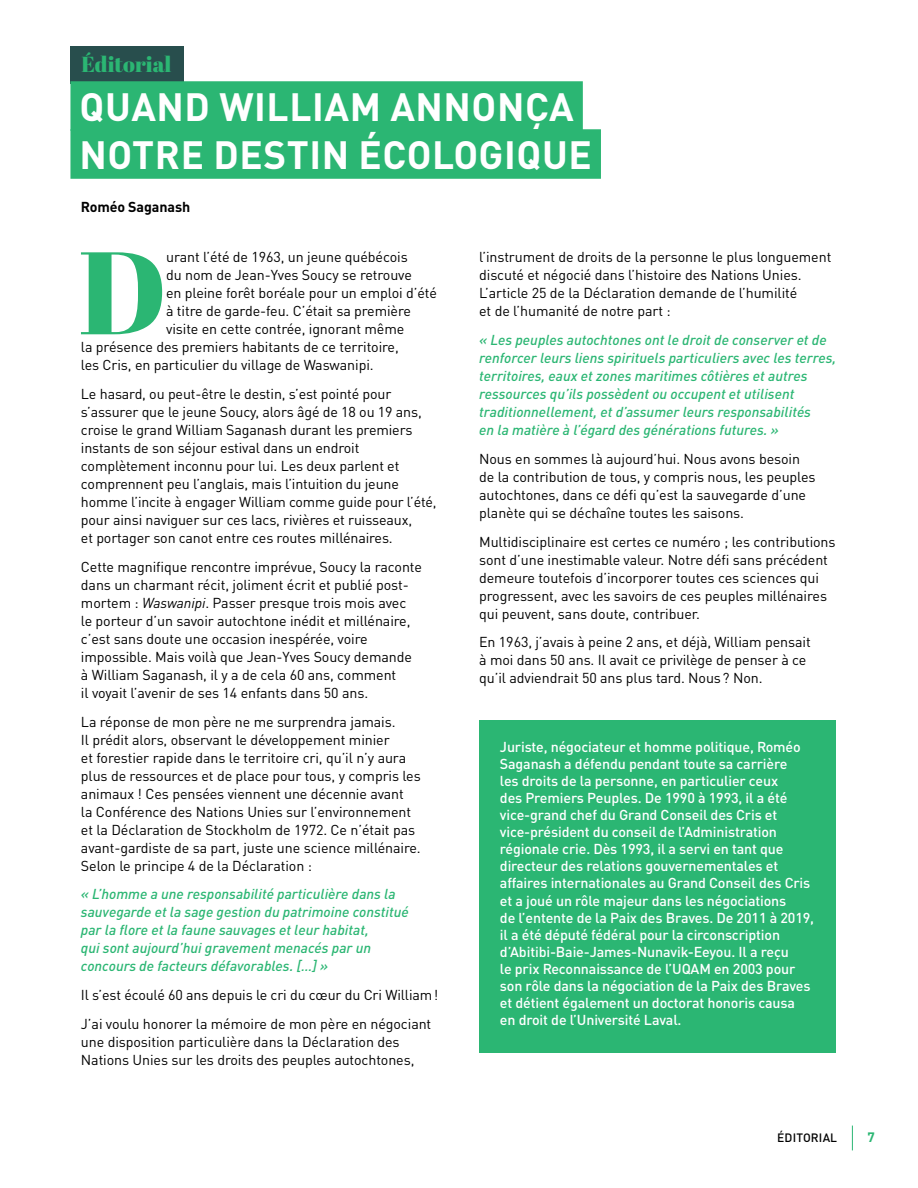
<style>
.page{position:relative;width:918px;height:1188px;background:#fff}
.page>*{position:absolute;margin:0;border:0;box-sizing:border-box;transform-origin:0 0}
.t1{font:117.15px "Abril Fatface";color:#2bb673}
.t2{font:700 39px/48px "DIN Pro";letter-spacing:.015em;color:#fff}
.t3{font:21.75px "Abril Fatface";color:#2bb673}
.t4{font:14.25px/18px "DIN Pro";letter-spacing:-.005em;color:#000}
.t5{font:500 14.25px/17.1px "DIN Pro";letter-spacing:-.01em;color:#fff}
.t6{font:italic 500 14.25px/18px "DIN Pro";color:#2bb673}
.t7{font:700 14.25px "DIN Pro";letter-spacing:-.005em;color:#000}
.t8{font:700 13.5px "DIN Pro";color:#2bb673}
.t9{font:500 12px "DIN Pro";letter-spacing:.015em;color:#000}
.s1{font-style:italic}
</style>
<div class="page">
<div style="left:70px;top:46px;width:114px;height:38px;background:#284e4d"></div>
<div style="left:479px;top:720px;width:357px;height:333px;background:#2bb673"></div>
<div style="left:70px;top:81px;width:513px;height:50px;background:#2bb673"></div>
<div style="left:70px;top:129px;width:531px;height:50px;background:#2bb673"></div>
<svg style="left:852px;top:1126px;width:1px;height:24px"></svg>
<h3 class="t3" style="left:81px;top:49px;width:92px">Éditorial</h3>
<h2 class="t2" style="left:80px;top:78px;width:514px">QUAND WILLIAM ANNONÇA<br>NOTRE DESTIN ÉCOLOGIQUE</h2>
<p class="t7" style="left:81px;top:195px;width:111px">Roméo Saganash</p>
<h1 class="t1" style="left:79px;top:210px;width:90px">D</h1>
<p class="t4" style="left:166px;top:248px;width:243px">urant l’été de 1963, un jeune québécois</p>
<p class="t4" style="left:166px;top:266px;width:247px">du nom de Jean-Yves Soucy se retrouve</p>
<p class="t4" style="left:166px;top:284px;width:272px">en pleine forêt boréale pour un emploi d’été</p>
<p class="t4" style="left:166px;top:302px;width:246px">à titre de garde-feu. C’était sa première</p>
<p class="t4" style="left:166px;top:320px;width:240px">visite en cette contrée, ignorant même</p>
<p class="t4" style="left:81px;top:338px;width:319px">la présence des premiers habitants de ce territoire,</p>
<p class="t4" style="left:81px;top:356px;width:294px">les Cris, en particulier du village de Waswanipi.</p>
<p class="t4" style="left:81px;top:384px;width:357px">Le hasard, ou peut-être le destin, s’est pointé pour s’assurer que le jeune Soucy, alors âgé de 18 ou 19 ans, croise le grand William Saganash durant les premiers instants de son séjour estival dans un endroit complètement inconnu pour lui. Les deux parlent et comprennent peu l’anglais, mais l’intuition du jeune homme l’incite à engager William comme guide pour l’été, pour ainsi naviguer sur ces lacs, rivières et ruisseaux,<br>et portager son canot entre ces routes millénaires.</p>
<p class="t4" style="left:81px;top:557px;width:343px">Cette magnifique rencontre imprévue, Soucy la raconte dans un charmant récit, joliment écrit et publié post&shy;mortem : <span class="s1">Waswanipi</span>. Passer presque trois mois avec<br>le porteur d’un savoir autochtone inédit et millénaire, c’est sans doute une occasion inespérée, voire impossible. Mais voilà que Jean-Yves Soucy demande à William Saganash, il y a de cela 60 ans, comment<br>il voyait l’avenir de ses 14 enfants dans 50 ans.</p>
<p class="t4" style="left:81px;top:712px;width:341px">La réponse de mon père ne me surprendra jamais.<br>Il prédit alors, observant le développement minier<br>et forestier rapide dans le territoire cri, qu’il n’y aura plus de ressources et de place pour tous, y compris les animaux ! Ces pensées viennent une décennie avant<br>la Conférence des Nations Unies sur l’environnement et la Déclaration de Stockholm de 1972. Ce n’était pas avant-gardiste de sa part, juste une science millénaire.<br>Selon le principe 4 de la Déclaration :</p>
<p class="t6" style="left:81px;top:884px;width:329px">« L’homme a une responsabilité particulière dans la sauvegarde et la sage gestion du patrimoine constitué par la flore et la faune sauvages et leur habitat,<br>qui sont aujourd’hui gravement menacés par un concours de facteurs défavorables. […] »</p>
<p class="t4" style="left:81px;top:980px;width:359px;line-height:28.8px">Il s’est écoulé 60 ans depuis le cri du cœur du Cri William!<br>J’ai voulu honorer la mémoire de mon père en négociant</p>
<p class="t4" style="left:81px;top:1032px;width:335px">une disposition particulière dans la Déclaration des<br>Nations Unies sur les droits des peuples autochtones,</p>
<p class="t4" style="left:479px;top:248px;width:354px">l’instrument de droits de la personne le plus longuement discuté et négocié dans l’histoire des Nations Unies.<br>L’article 25 de la Déclaration demande de l’humilité<br>et de l’humanité de notre part :</p>
<p class="t6" style="left:479px;top:329px;width:359px">« Les peuples autochtones ont le droit de conserver et de renforcer leurs liens spirituels particuliers avec les terres, territoires, eaux et zones maritimes côtières et autres ressources qu’ils possèdent ou occupent et utilisent traditionnellement, et d’assumer leurs responsabilités<br>en la matière à l’égard des générations futures. »</p>
<p class="t4" style="left:479px;top:449px;width:338px">Nous en sommes là aujourd’hui. Nous avons besoin de la contribution de tous, y compris nous, les peuples autochtones, dans ce défi qu’est la sauvegarde d’une planète qui se déchaîne toutes les saisons.</p>
<p class="t4" style="left:479px;top:532px;width:358px">Multidisciplinaire est certes ce numéro ; les contributions sont d’une inestimable valeur. Notre défi sans précédent demeure toutefois d’incorporer toutes ces sciences qui progressent, avec les savoirs de ces peuples millénaires qui peuvent, sans doute, contribuer.</p>
<p class="t4" style="left:479px;top:633px;width:333px">En 1963, j’avais à peine 2 ans, et déjà, William pensait à moi dans 50 ans. Il avait ce privilège de penser à ce qu’il adviendrait 50 ans plus tard. Nous? Non.</p>
<p class="t5" style="left:500px;top:736px;width:316px">Juriste, négociateur et homme politique, Roméo Saganash a défendu pendant toute sa carrière<br>les droits de la personne, en particulier ceux<br>des Premiers Peuples. De 1990 à 1993, il a été vice-grand chef du Grand Conseil des Cris et vice-président du conseil de l’Administration régionale crie. Dès 1993, il a servi en tant que directeur des relations gouvernementales et affaires internationales au Grand Conseil des Cris et a joué un rôle majeur dans les négociations<br>de l’entente de la Paix des Braves. De 2011 à 2019, il a été député fédéral pour la circonscription d’Abitibi-Baie-James-Nunavik-Eeyou. Il a reçu<br>le prix Reconnaissance de l’UQAM en 2003 pour son rôle dans la négociation de la Paix des Braves et détient également un doctorat honoris causa en droit de l’Université Laval.</p>
<p class="t9" style="left:777px;top:1128px;width:62px">ÉDITORIAL</p>
<p class="t8" style="left:867px;top:1126px;width:9px">7</p>
</div>
